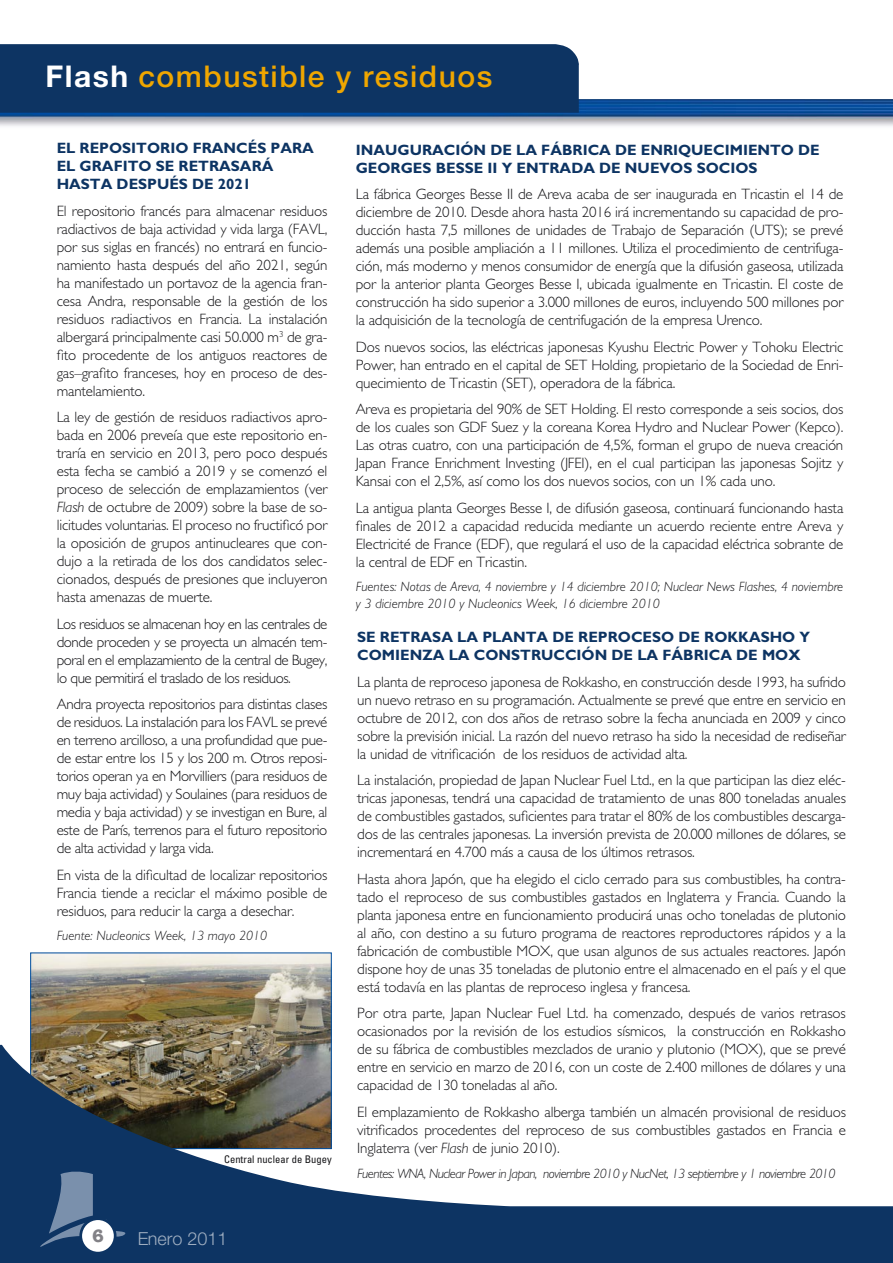
<style>
.page{position:relative;width:893px;height:1263px;background:#fff}
.page>*{position:absolute;margin:0;border:0;box-sizing:border-box;transform-origin:0 0}
.t1{font:500 30px "Helvetica Neue";letter-spacing:.05em;color:#efa600}
.t2{font:300 18px "Helvetica Neue";color:#fff}
.t3{font:700 18px "American Typewriter";color:#828186}
.t4{font:300 15px/18px "Gill Sans";letter-spacing:-.01em;color:#131316;text-align:justify}
.t5{font:700 15px/18px "Gill Sans";color:#0d3463}
.t6{font:italic 300 13.5px/16.2px "Gill Sans";color:#131316}
.t7{font:italic 300 13.5px "Gill Sans";letter-spacing:-.04em;color:#131316}
.t8{font:condensed 10.5px "Univers";color:#131316}
.s1{font-weight:700;color:#fff}
.s2{font-style:italic}
</style>
<div class="page">
<img style="left:32px;top:954px;width:298px;height:91px">
<img style="left:0;top:99px;width:893px;height:27px">
<div style="left:0;top:44px;width:580px;height:69px;background:#0d3463"></div>
<svg style="left:0;top:1045px;width:893px;height:218px"></svg>
<svg style="left:40px;top:1171px;width:85px;height:76px"></svg>
<div style="left:81px;top:1219px;width:34px;height:34px;background:#fff;border-radius:50%"></div>
<div style="left:79px;top:1217px;width:38px;height:37px;border:3px solid #0d3463;border-radius:50%"></div>
<h1 class="t1" style="left:46px;top:59px;width:448px"><span class="s1">Flash</span> combustible y residuos</h1>
<p class="t5" style="left:57px;top:139px;width:259px">EL REPOSITORIO FRANCÉS PARA<br>EL GRAFITO SE RETRASARÁ<br>HASTA DESPUÉS DE 2021</p>
<p class="t4" style="left:57px;top:202px;width:272px">El repositorio francés para almacenar residuos radiactivos de baja actividad y vida larga (FAVL, por sus siglas en francés) no entrará en funcio&shy;namiento hasta después del año 2021, según ha manifestado un portavoz de la agencia fran&shy;cesa Andra, responsable de la gestión de los residuos radiactivos en Francia. La instalación albergará principalmente casi 50.000 m<sup>3</sup> de gra&shy;fito procedente de los antiguos reactores de gas–grafito franceses, hoy en proceso de des&shy;mantelamiento.</p>
<p class="t4" style="left:57px;top:408px;width:272px">La ley de gestión de residuos radiactivos apro&shy;bada en 2006 preveía que este repositorio en&shy;traría en servicio en 2013, pero poco después esta fecha se cambió a 2019 y se comenzó el proceso de selección de emplazamientos (ver <span class="s2">Flash</span> de octubre de 2009) sobre la base de so&shy;licitudes voluntarias. El proceso no fructificó por la oposición de grupos antinucleares que con&shy;dujo a la retirada de los dos candidatos selec&shy;cionados, después de presiones que incluyeron hasta amenazas de muerte.</p>
<p class="t4" style="left:57px;top:615px;width:272px">Los residuos se almacenan hoy en las centrales de donde proceden y se proyecta un almacén tem&shy;poral en el emplazamiento de la central de Bugey, lo que permitirá el traslado de los residuos.</p>
<p class="t4" style="left:57px;top:695px;width:272px">Andra proyecta repositorios para distintas clases de residuos. La instalación para los FAVL se prevé en terreno arcilloso, a una profundidad que pue&shy;de estar entre los 15 y los 200 m. Otros reposi&shy;torios operan ya en Morvilliers (para residuos de muy baja actividad) y Soulaines (para residuos de media y baja actividad) y se investigan en Bure, al este de París, terrenos para el futuro repositorio de alta actividad y larga vida.</p>
<p class="t4" style="left:57px;top:866px;width:272px">En vista de la dificultad de localizar repositorios Francia tiende a reciclar el máximo posible de residuos, para reducir la carga a desechar.</p>
<p class="t6" style="left:57px;top:928px;width:212px">Fuente: Nucleonics Week, 13 mayo 2010</p>
<p class="t8" style="left:224px;top:1152px;width:109px">Central nuclear de Bugey</p>
<p class="t3" style="left:92px;top:1225px;width:13px">6</p>
<p class="t2" style="left:137px;top:1228px;width:92px">Enero 2011</p>
<p class="t5" style="left:356px;top:140px;width:466px">INAUGURACIÓN DE LA FÁBRICA DE ENRIQUECIMIENTO DE<br>GEORGES BESSE II Y ENTRADA DE NUEVOS SOCIOS</p>
<p class="t4" style="left:356px;top:185px;width:489px">La fábrica Georges Besse II de Areva acaba de ser inaugurada en Tricastin el 14 de diciembre de 2010. Desde ahora hasta 2016 irá incrementando su capacidad de pro&shy;ducción hasta 7,5 millones de unidades de Trabajo de Separación (UTS); se prevé además una posible ampliación a 11 millones. Utiliza el procedimiento de centrifuga&shy;ción, más moderno y menos consumidor de energía que la difusión gaseosa, utilizada por la anterior planta Georges Besse I, ubicada igualmente en Tricastin. El coste de construcción ha sido superior a 3.000 millones de euros, incluyendo 500 millones por la adquisición de la tecnología de centrifugación de la empresa Urenco.</p>
<p class="t4" style="left:356px;top:338px;width:489px">Dos nuevos socios, las eléctricas japonesas Kyushu Electric Power y Tohoku Electric Power, han entrado en el capital de SET Holding, propietario de la Sociedad de Enri&shy;quecimiento de Tricastin (SET), operadora de la fábrica.</p>
<p class="t4" style="left:356px;top:400px;width:489px">Areva es propietaria del 90% de SET Holding. El resto corresponde a seis socios, dos de los cuales son GDF Suez y la coreana Korea Hydro and Nuclear Power (Kepco).<br>Las otras cuatro, con una participación de 4,5%, forman el grupo de nueva creación Japan France Enrichment Investing (JFEI), en el cual participan las japonesas Sojitz y Kansai con el 2,5%, así como los dos nuevos socios, con un 1% cada uno.</p>
<p class="t4" style="left:356px;top:499px;width:489px">La antigua planta Georges Besse I, de difusión gaseosa, continuará funcionando hasta finales de 2012 a capacidad reducida mediante un acuerdo reciente entre Areva y Electricité de France (EDF), que regulará el uso de la capacidad eléctrica sobrante de la central de EDF en Tricastin.</p>
<p class="t6" style="left:356px;top:579px;width:489px">Fuentes: Notas de Areva, 4 noviembre y 14 diciembre 2010; Nuclear News Flashes, 4 noviembre y 3 diciembre 2010 y Nucleonics Week, 16 diciembre 2010</p>
<p class="t5" style="left:357px;top:628px;width:454px">SE RETRASA LA PLANTA DE REPROCESO DE ROKKASHO Y<br>COMIENZA LA CONSTRUCCIÓN DE LA FÁBRICA DE MOX</p>
<p class="t4" style="left:357px;top:673px;width:490px">La planta de reproceso japonesa de Rokkasho, en construcción desde 1993, ha sufrido un nuevo retraso en su programación. Actualmente se prevé que entre en servicio en octubre de 2012, con dos años de retraso sobre la fecha anunciada en 2009 y cinco sobre la previsión inicial. La razón del nuevo retraso ha sido la necesidad de rediseñar la unidad de vitrificación de los residuos de actividad alta.</p>
<p class="t4" style="left:357px;top:771px;width:490px">La instalación, propiedad de Japan Nuclear Fuel Ltd., en la que participan las diez eléc&shy;tricas japonesas, tendrá una capacidad de tratamiento de unas 800 toneladas anuales de combustibles gastados, suficientes para tratar el 80% de los combustibles descarga&shy;dos de las centrales japonesas. La inversión prevista de 20.000 millones de dólares, se incrementará en 4.700 más a causa de los últimos retrasos.</p>
<p class="t4" style="left:357px;top:870px;width:490px">Hasta ahora Japón, que ha elegido el ciclo cerrado para sus combustibles, ha contra&shy;tado el reproceso de sus combustibles gastados en Inglaterra y Francia. Cuando la planta japonesa entre en funcionamiento producirá unas ocho toneladas de plutonio al año, con destino a su futuro programa de reactores reproductores rápidos y a la fabricación de combustible MOX, que usan algunos de sus actuales reactores. Japón dispone hoy de unas 35 toneladas de plutonio entre el almacenado en el país y el que está todavía en las plantas de reproceso inglesa y francesa.</p>
<p class="t4" style="left:357px;top:1004px;width:490px">Por otra parte, Japan Nuclear Fuel Ltd. ha comenzado, después de varios retrasos ocasionados por la revisión de los estudios sísmicos, la construcción en Rokkasho de su fábrica de combustibles mezclados de uranio y plutonio (MOX), que se prevé entre en servicio en marzo de 2016, con un coste de 2.400 millones de dólares y una capacidad de 130 toneladas al año.</p>
<p class="t4" style="left:357px;top:1103px;width:490px">El emplazamiento de Rokkasho alberga también un almacén provisional de residuos vitrificados procedentes del reproceso de sus combustibles gastados en Francia e Inglaterra (ver <span class="s2">Flash</span> de junio 2010).</p>
<p class="t7" style="left:357px;top:1165px;width:480px">Fuentes: WNA, Nuclear Power in Japan, noviembre 2010 y NucNet, 13 septiembre y 1 noviembre 2010</p>
</div>
